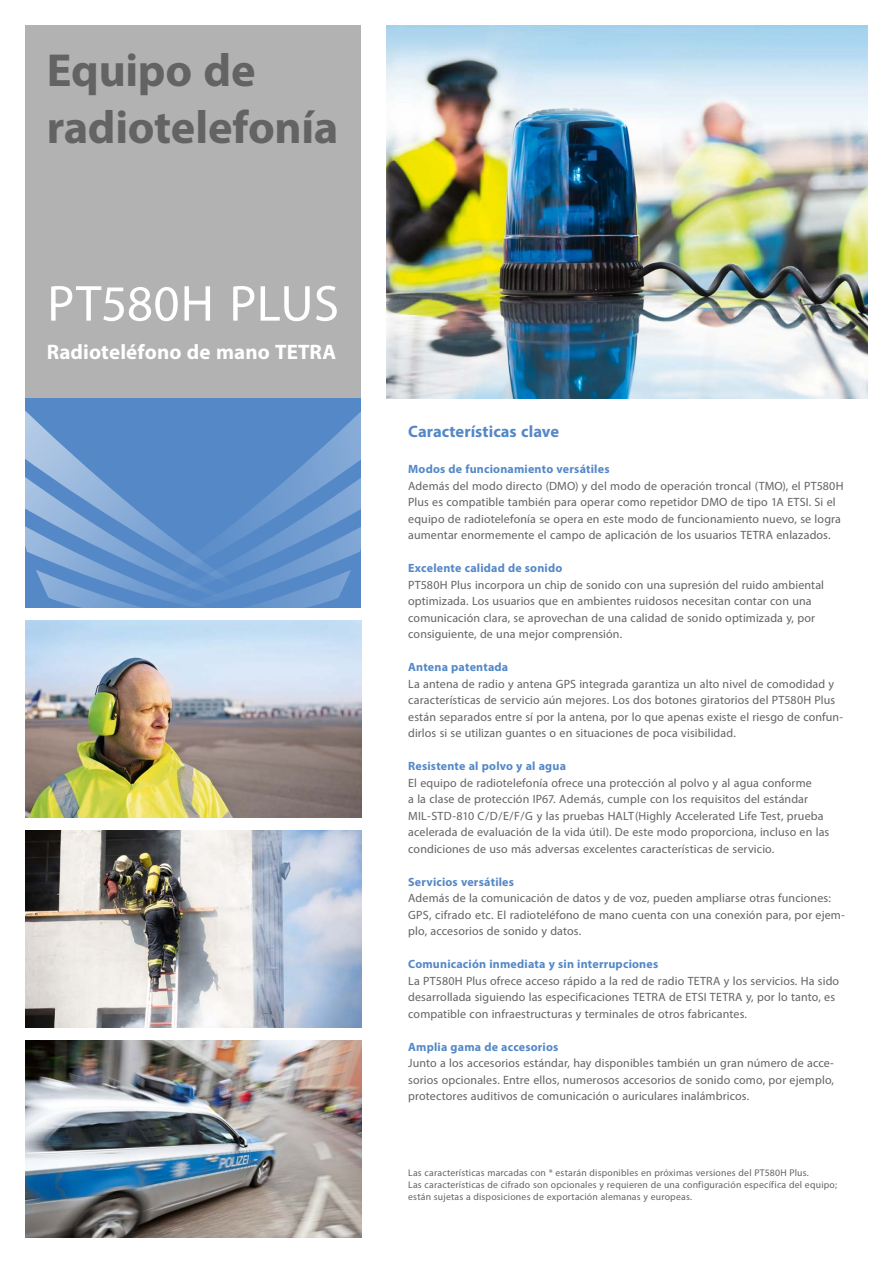
<style>
.page{position:relative;width:893px;height:1263px;background:#fff}
.page>*{position:absolute;margin:0;border:0;box-sizing:border-box;transform-origin:0 0}
.Produkt__Bezeichnung{font:51px "Myriad Pro";letter-spacing:.005em;color:#fff}
.Produkt__Produktgrup{font:700 46.5px/57px "Myriad Pro";letter-spacing:-.005em;color:#646363}
.Produkt__Bezeichnung-2{font:700 21px "Myriad Pro";letter-spacing:.005em;color:#fff}
.Text_-_Headline_11pt{font:700 16.5px "Myriad Pro";letter-spacing:.005em;color:#5488c7}
.Text_-_Fließtext_8pt{font:12px/16.5px "Myriad Pro";letter-spacing:.01em;color:#646363}
.Text_-_Subhead_8pt{font:700 12px "Myriad Pro";letter-spacing:.015em;color:#5488c7}
.Tabelle_-_Fließtext{font:9.75px/12px "Myriad Pro";letter-spacing:.02em;color:#646363}
</style>
<div class="page">
<div style="left:26px;top:26px;width:335px;height:372px;background:#b3b2b2"></div>
<svg style="left:275px;top:398px;width:86px;height:210px"></svg>
<svg style="left:26px;top:398px;width:249px;height:210px"></svg>
<img style="left:26px;top:1040px;width:335px;height:197px">
<img style="left:26px;top:830px;width:335px;height:197px">
<img style="left:387px;top:26px;width:480px;height:372px">
<img style="left:26px;top:621px;width:335px;height:197px">
<p class="Produkt__Produktgrup" style="left:47px;top:40px;width:293px">Equipo de radiotelefonía</p>
<p class="Produkt__Bezeichnung" style="left:47px;top:272px;width:293px">PT580H PLUS</p>
<p class="Produkt__Bezeichnung-2" style="left:47px;top:338px;width:291px">Radioteléfono de mano TETRA</p>
<p class="Text_-_Headline_11pt" style="left:408px;top:421px;width:152px">Características clave</p>
<p class="Text_-_Subhead_8pt" style="left:408px;top:461px;width:203px">Modos de funcionamiento versátiles</p>
<p class="Text_-_Fließtext_8pt" style="left:408px;top:477px;width:437px">Además del modo directo (DMO) y del modo de operación troncal (TMO), el PT580H Plus es compatible también para operar como repetidor DMO de tipo 1A ETSI. Si el equipo de radiotelefonía se opera en este modo de funcionamiento nuevo, se logra aumentar enormemente el campo de aplicación de los usuarios TETRA enlazados.</p>
<p class="Text_-_Subhead_8pt" style="left:408px;top:560px;width:156px">Excelente calidad de sonido</p>
<p class="Text_-_Fließtext_8pt" style="left:408px;top:576px;width:417px">PT580H Plus incorpora un chip de sonido con una supresión del ruido ambiental optimizada. Los usuarios que en ambientes ruidosos necesitan contar con una comunicación clara, se aprovechan de una calidad de sonido optimizada y, por consiguiente, de una mejor comprensión.</p>
<p class="Text_-_Subhead_8pt" style="left:408px;top:659px;width:102px">Antena patentada</p>
<p class="Text_-_Fließtext_8pt" style="left:408px;top:675px;width:436px">La antena de radio y antena GPS integrada garantiza un alto nivel de comodidad y características de servicio aún mejores. Los dos botones giratorios del PT580H Plus están separados entre sí por la antena, por lo que apenas existe el riesgo de confun&shy;dirlos si se utilizan guantes o en situaciones de poca visibilidad.</p>
<p class="Text_-_Subhead_8pt" style="left:408px;top:758px;width:159px">Resistente al polvo y al agua</p>
<p class="Text_-_Fließtext_8pt" style="left:408px;top:774px;width:423px">El equipo de radiotelefonía ofrece una protección al polvo y al agua conforme<br>a la clase de protección IP67. Además, cumple con los requisitos del estándar MIL-STD-810 C/D/E/F/G y las pruebas HALT (Highly Accelerated Life Test, prueba acelerada de evaluación de la vida útil). De este modo proporciona, incluso en las condiciones de uso más adversas excelentes características de servicio.</p>
<p class="Text_-_Subhead_8pt" style="left:408px;top:874px;width:107px">Servicios versátiles</p>
<p class="Text_-_Fließtext_8pt" style="left:408px;top:890px;width:438px">Además de la comunicación de datos y de voz, pueden ampliarse otras funciones:<br>GPS, cifrado etc. El radioteléfono de mano cuenta con una conexión para, por ejem&shy;plo, accesorios de sonido y datos.</p>
<p class="Text_-_Subhead_8pt" style="left:408px;top:956px;width:251px">Comunicación inmediata y sin interrupciones</p>
<p class="Text_-_Fließtext_8pt" style="left:408px;top:972px;width:432px">La PT580H Plus ofrece acceso rápido a la red de radio TETRA y los servicios. Ha sido desarrollada siguiendo las especificaciones TETRA de ETSI TETRA y, por lo tanto, es compatible con infraestructuras y terminales de otros fabricantes.</p>
<p class="Text_-_Subhead_8pt" style="left:408px;top:1039px;width:152px">Amplia gama de accesorios</p>
<p class="Text_-_Fließtext_8pt" style="left:408px;top:1055px;width:427px;text-align:justify">Junto a los accesorios estándar, hay disponibles también un gran número de acce&shy;sorios opcionales. Entre ellos, numerosos accesorios de sonido como, por ejemplo, protectores auditivos de comunicación o auriculares inalámbricos.</p>
<p class="Tabelle_-_Fließtext" style="left:408px;top:1166px;width:430px">Las características marcadas con * estarán disponibles en próximas versiones del PT580H Plus.<br>Las características de cifrado son opcionales y requieren de una configuración específica del equipo; están sujetas a disposiciones de exportación alemanas y europeas.</p>
</div>
